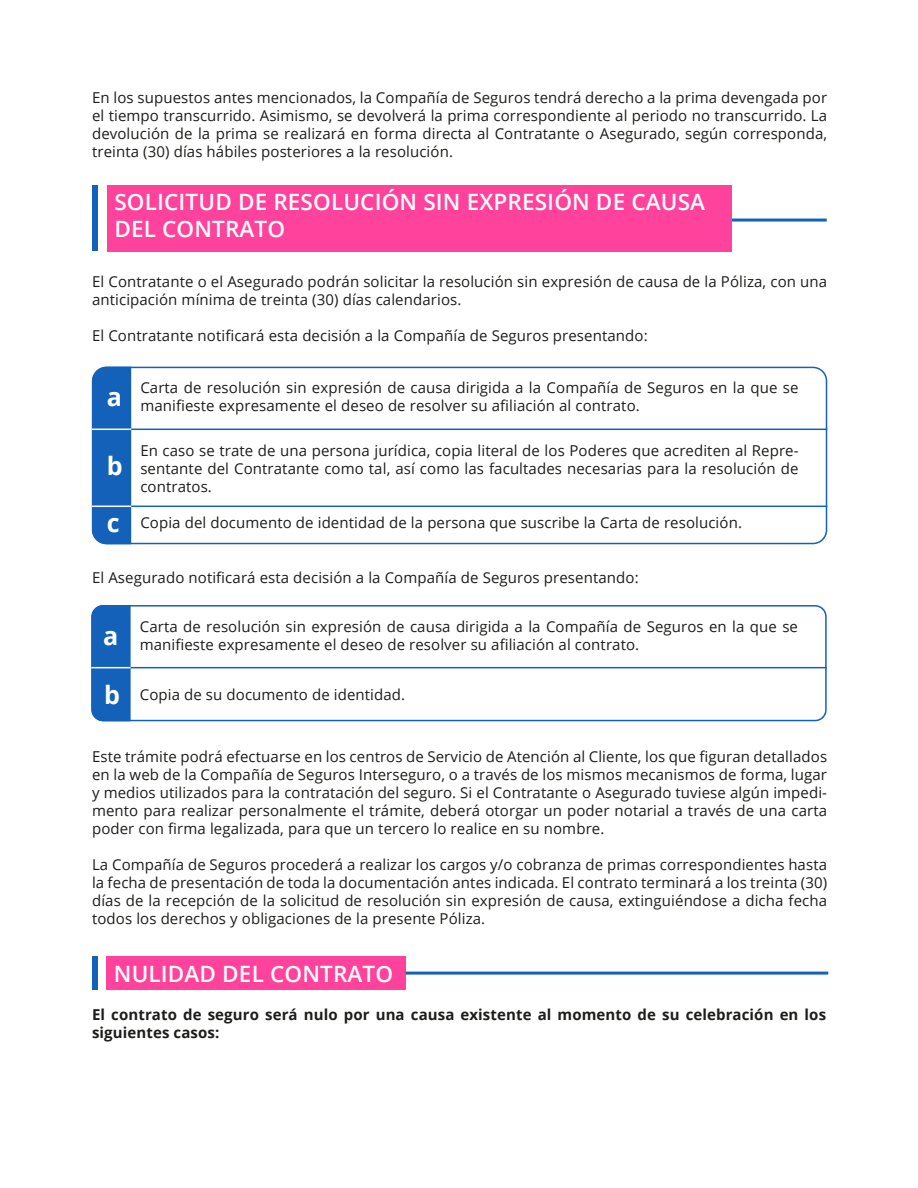
<style>
.page{position:relative;width:918px;height:1188px;background:#fff}
.page>*{position:absolute;margin:0;border:0;box-sizing:border-box;transform-origin:0 0}
.t1{font:700 25.2px "Open Sans";color:#fff}
.t2{font:600 22.5px/27px "Open Sans";letter-spacing:.005em;color:#fff}
.t3{font:15px/18px "Open Sans";letter-spacing:.005em;color:#1d1d1b;text-align:justify}
.t4{font:700 15px/18px "Open Sans";letter-spacing:.005em;color:#1d1d1b}
</style>
<div class="page">
<hr style="left:675px;top:219px;width:152px;height:3px;background:#1361b9">
<div style="left:107px;top:185px;width:624px;height:67px;background:#ff429b"></div>
<div style="left:92px;top:185px;width:6px;height:66px;background:#1361b9"></div>
<svg style="left:131px;top:605px;width:696px;height:116px"></svg>
<svg style="left:91px;top:605px;width:40px;height:116px;background:#1965ba"></svg>
<hr style="left:91px;top:667px;width:736px;height:1px;background:#1361b9">
<hr style="left:91px;top:667px;width:40px;height:1px;background:#fff">
<svg style="left:131px;top:367px;width:696px;height:177px"></svg>
<div style="left:92px;top:367px;width:39px;height:177px;background:#1361b9"></div>
<hr style="left:92px;top:429px;width:735px;height:1px;background:#1361b9">
<hr style="left:92px;top:506px;width:735px;height:1px;background:#1361b9">
<hr style="left:92px;top:429px;width:39px;height:1px;background:#fff">
<hr style="left:92px;top:506px;width:39px;height:1px;background:#fff">
<div style="left:106px;top:957px;width:300px;height:33px;background:#ff429b"></div>
<div style="left:92px;top:957px;width:6px;height:33px;background:#1361b9"></div>
<hr style="left:406px;top:972px;width:422px;height:3px;background:#1361b9">
<p class="t3" style="left:92px;top:89px;width:737px">En los supuestos antes mencionados, la Compañía de Seguros tendrá derecho a la prima devengada por el tiempo transcurrido. Asimismo, se devolverá la prima correspondiente al periodo no transcurrido. La devolución de la prima se realizará en forma directa al Contratante o Asegurado, según corresponda, treinta (30) días hábiles posteriores a la resolución.</p>
<h2 class="t2" style="left:114px;top:188px;width:592px">SOLICITUD DE RESOLUCIÓN SIN EXPRESIÓN DE CAUSA<br>DEL CONTRATO</h2>
<p class="t3" style="left:92px;top:272px;width:737px">El Contratante o el Asegurado podrán solicitar la resolución sin expresión de causa de la Póliza, con una anticipación mínima de treinta (30) días calendarios.</p>
<p class="t3" style="left:92px;top:326px;width:557px">El Contratante notificará esta decisión a la Compañía de Seguros presentando:</p>
<h1 class="t1" style="left:107px;top:379px;width:17px">a</h1>
<h1 class="t1" style="left:107px;top:448px;width:17px">b</h1>
<h1 class="t1" style="left:107px;top:505px;width:14px">c</h1>
<p class="t3" style="left:140px;top:379px;width:660px">Carta de resolución sin expresión de causa dirigida a la Compañía de Seguros en la que se manifieste expresamente el deseo de resolver su afiliación al contrato.</p>
<p class="t3" style="left:140px;top:441px;width:660px">En caso se trate de una persona jurídica, copia literal de los Poderes que acrediten al Repre&shy;sentante del Contratante como tal, así como las facultades necesarias para la resolución de contratos.</p>
<p class="t3" style="left:140px;top:513px;width:603px">Copia del documento de identidad de la persona que suscribe la Carta de resolución.</p>
<p class="t3" style="left:92px;top:568px;width:548px">El Asegurado notificará esta decisión a la Compañía de Seguros presentando:</p>
<h1 class="t1" style="left:103px;top:618px;width:17px">a</h1>
<h1 class="t1" style="left:104px;top:677px;width:17px">b</h1>
<p class="t3" style="left:140px;top:617px;width:660px">Carta de resolución sin expresión de causa dirigida a la Compañía de Seguros en la que se manifieste expresamente el deseo de resolver su afiliación al contrato.</p>
<p class="t3" style="left:140px;top:685px;width:267px">Copia de su documento de identidad.</p>
<p class="t3" style="left:92px;top:747px;width:737px">Este trámite podrá efectuarse en los centros de Servicio de Atención al Cliente, los que figuran detallados en la web de la Compañía de Seguros Interseguro, o a través de los mismos mecanismos de forma, lugar y medios utilizados para la contratación del seguro. Si el Contratante o Asegurado tuviese algún impedi&shy;mento para realizar personalmente el trámite, deberá otorgar un poder notarial a través de una carta poder con firma legalizada, para que un tercero lo realice en su nombre.</p>
<p class="t3" style="left:92px;top:855px;width:737px">La Compañía de Seguros procederá a realizar los cargos y/o cobranza de primas correspondientes hasta la fecha de presentación de toda la documentación antes indicada. El contrato terminará a los treinta (30) días de la recepción de la solicitud de resolución sin expresión de causa, extinguiéndose a dicha fecha todos los derechos y obligaciones de la presente Póliza.</p>
<h2 class="t2" style="left:114px;top:960px;width:281px">NULIDAD DEL CONTRATO</h2>
<p class="t4" style="left:92px;top:1005px;width:736px">El contrato de seguro será nulo por una causa existente al momento de su celebración en los siguientes casos:</p>
</div>
